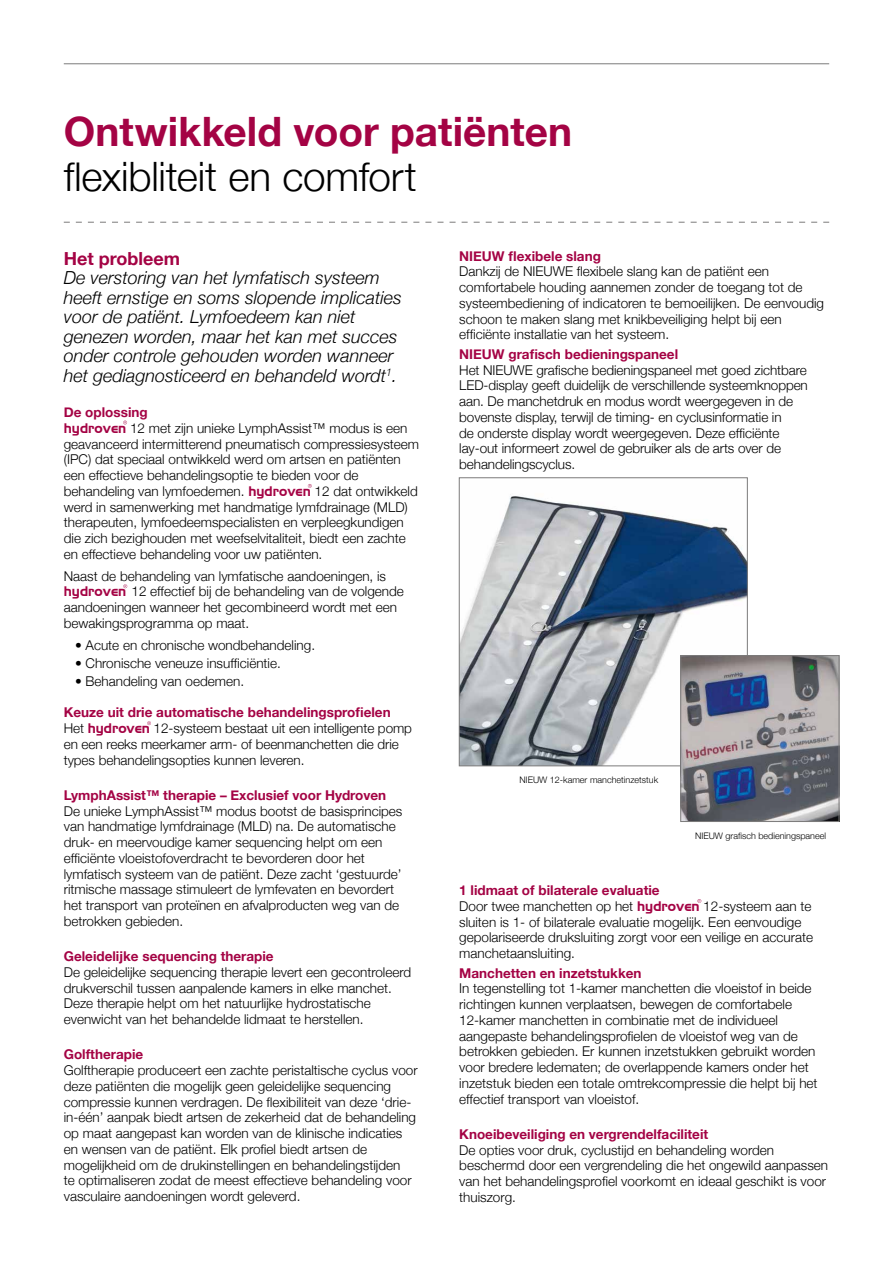
<style>
.page{position:relative;width:893px;height:1263px;background:#fff}
.page>*{position:absolute;margin:0;border:0;box-sizing:border-box;transform-origin:0 0}
.t1{font:700 40.5px "Helvetica Neue";color:#a40344}
.t2{font:300 40.5px "Helvetica Neue";letter-spacing:-.005em;color:#000}
.t3{font:italic 300 18px/19.5px "Helvetica Neue";color:#000}
.t4{font:700 18px "Helvetica Neue";color:#a40344}
.t5{font:300 13.5px/15.8px "Helvetica Neue";color:#000}
.t6{font:700 13.5px "Helvetica Neue";color:#a40344}
.t7{font:300 9px "Helvetica Neue";color:#000}
.s1{font-weight:700;color:#a40344}
.s2{font-family:"Handel Gothic BT";font-weight:400;color:#a40344}
</style>
<div class="page">
<img style="left:461px;top:496px;width:285px;height:268px">
<div style="left:459px;top:477px;width:289px;height:289px;border:1px solid #7c7b7b"></div>
<svg style="left:64px;top:222px;width:765px;height:1px"></svg>
<hr style="left:64px;top:63px;width:765px;height:1px;background:#7c7b7b">
<svg style="left:123px;top:421px;width:4px;height:3px"></svg>
<img style="left:682px;top:657px;width:155px;height:163px">
<div style="left:680px;top:655px;width:159px;height:167px;border:1px solid #7c7b7b"></div>
<svg style="left:308px;top:484px;width:4px;height:4px"></svg>
<svg style="left:123px;top:584px;width:4px;height:4px"></svg>
<svg style="left:147px;top:721px;width:4px;height:4px"></svg>
<svg style="left:697px;top:899px;width:4px;height:4px"></svg>
<h1 class="t1" style="left:64px;top:100px;width:510px">Ontwikkeld voor patiënten</h1>
<h1 class="t2" style="left:64px;top:144px;width:354px">flexibliteit en comfort</h1>
<h2 class="t4" style="left:64px;top:244px;width:118px">Het probleem</h2>
<p class="t3" style="left:64px;top:267px;width:340px">De verstoring van het lymfatisch systeem heeft ernstige en soms slopende implicaties voor de patiënt. Lymfoedeem kan niet genezen worden, maar het kan met succes onder controle gehouden worden wanneer het gediagnosticeerd en behandeld wordt<sup>1</sup>.</p>
<p class="t5" style="left:64px;top:404px;width:357px"><span class="s1">De oplossing<br></span><span class="s2">hydroven</span> 12 met zijn unieke LymphAssist™ modus is een geavanceerd intermitterend pneumatisch compressiesysteem (IPC) dat speciaal ontwikkeld werd om artsen en patiënten een effectieve behandelingsoptie te bieden voor de behandeling van lymfoedemen. <span class="s2">hydroven</span> 12 dat ontwikkeld werd in samenwerking met handmatige lymfdrainage (MLD) therapeuten, lymfoedeemspecialisten en verpleegkundigen die zich bezighouden met weefselvitaliteit, biedt een zachte en effectieve behandeling voor uw patiënten.</p>
<p class="t5" style="left:64px;top:567px;width:342px">Naast de behandeling van lymfatische aandoeningen, is <span class="s2">hydroven</span> 12 effectief bij de behandeling van de volgende aandoeningen wanneer het gecombineerd wordt met een bewakingsprogramma op maat.</p>
<p class="t5" style="left:75px;top:636px;width:242px">• Acute en chronische wondbehandeling.</p>
<p class="t5" style="left:75px;top:654px;width:207px">• Chronische veneuze insufficiëntie.</p>
<p class="t5" style="left:75px;top:672px;width:171px">• Behandeling van oedemen.</p>
<p class="t5" style="left:64px;top:704px;width:350px"><span class="s1">Keuze uit drie automatische behandelingsprofielen </span>Het <span class="s2">hydroven</span> 12-systeem bestaat uit een intelligente pomp en een reeks meerkamer arm- of beenmanchetten die drie types behandelingsopties kunnen leveren.</p>
<p class="t6" style="left:64px;top:784px;width:324px">LymphAssist™ therapie – Exclusief voor Hydroven</p>
<p class="t5" style="left:64px;top:802px;width:340px">De unieke LymphAssist™ modus bootst de basisprincipes van handmatige lymfdrainage (MLD) na. De automatische druk- en meervoudige kamer sequencing helpt om een efficiënte vloeistofoverdracht te bevorderen door het lymfatisch systeem van de patiënt. Deze zacht ‘gestuurde’ ritmische massage stimuleert de lymfevaten en bevordert het transport van proteïnen en afvalproducten weg van de betrokken gebieden.</p>
<p class="t6" style="left:64px;top:946px;width:211px">Geleidelijke sequencing therapie</p>
<p class="t5" style="left:64px;top:963px;width:349px">De geleidelijke sequencing therapie levert een gecontroleerd drukverschil tussen aanpalende kamers in elke manchet.<br>Deze therapie helpt om het natuurlijke hydrostatische evenwicht van het behandelde lidmaat te herstellen.</p>
<p class="t6" style="left:64px;top:1044px;width:81px">Golftherapie</p>
<p class="t5" style="left:64px;top:1062px;width:355px">Golftherapie produceert een zachte peristaltische cyclus voor deze patiënten die mogelijk geen geleidelijke sequencing compressie kunnen verdragen. De flexibiliteit van deze ‘drie&shy;in-één’ aanpak biedt artsen de zekerheid dat de behandeling op maat aangepast kan worden van de klinische indicaties en wensen van de patiënt. Elk profiel biedt artsen de mogelijkheid om de drukinstellingen en behandelingstijden<br>te optimaliseren zodat de meest effectieve behandeling voor vasculaire aandoeningen wordt geleverd.</p>
<p class="t6" style="left:459px;top:245px;width:143px">NIEUW flexibele slang</p>
<p class="t5" style="left:459px;top:263px;width:366px">Dankzij de NIEUWE flexibele slang kan de patiënt een comfortabele houding aannemen zonder de toegang tot de systeembediening of indicatoren te bemoeilijken. De eenvoudig schoon te maken slang met knikbeveiliging helpt bij een efficiënte installatie van het systeem.</p>
<p class="t6" style="left:459px;top:343px;width:220px">NIEUW grafisch bedieningspaneel</p>
<p class="t5" style="left:459px;top:361px;width:350px">Het NIEUWE grafische bedieningspaneel met goed zichtbare LED-display geeft duidelijk de verschillende systeemknoppen aan. De manchetdruk en modus wordt weergegeven in de bovenste display, terwijl de timing- en cyclusinformatie in<br>de onderste display wordt weergegeven. Deze efficiënte lay-out informeert zowel de gebruiker als de arts over de behandelingscyclus.</p>
<p class="t7" style="left:519px;top:773px;width:140px">NIEUW 12-kamer manchetinzetstuk</p>
<p class="t7" style="left:695px;top:828px;width:133px">NIEUW grafisch bedieningspaneel</p>
<p class="t5" style="left:459px;top:882px;width:355px"><span class="s1">1 lidmaat of bilaterale evaluatie<br></span>Door twee manchetten op het <span class="s2">hydroven</span> 12-systeem aan te sluiten is 1- of bilaterale evaluatie mogelijk. Een eenvoudige gepolariseerde druksluiting zorgt voor een veilige en accurate manchetaansluiting.</p>
<p class="t6" style="left:459px;top:962px;width:184px">Manchetten en inzetstukken</p>
<p class="t5" style="left:459px;top:980px;width:360px">In tegenstelling tot 1-kamer manchetten die vloeistof in beide richtingen kunnen verplaatsen, bewegen de comfortabele 12-kamer manchetten in combinatie met de individueel aangepaste behandelingsprofielen de vloeistof weg van de betrokken gebieden. Er kunnen inzetstukken gebruikt worden voor bredere ledematen; de overlappende kamers onder het inzetstuk bieden een totale omtrekcompressie die helpt bij het effectief transport van vloeistof.</p>
<p class="t6" style="left:459px;top:1123px;width:251px">Knoeibeveiliging en vergrendelfaciliteit</p>
<p class="t5" style="left:459px;top:1141px;width:370px">De opties voor druk, cyclustijd en behandeling worden beschermd door een vergrendeling die het ongewild aanpassen van het behandelingsprofiel voorkomt en ideaal geschikt is voor thuiszorg.</p>
</div>
